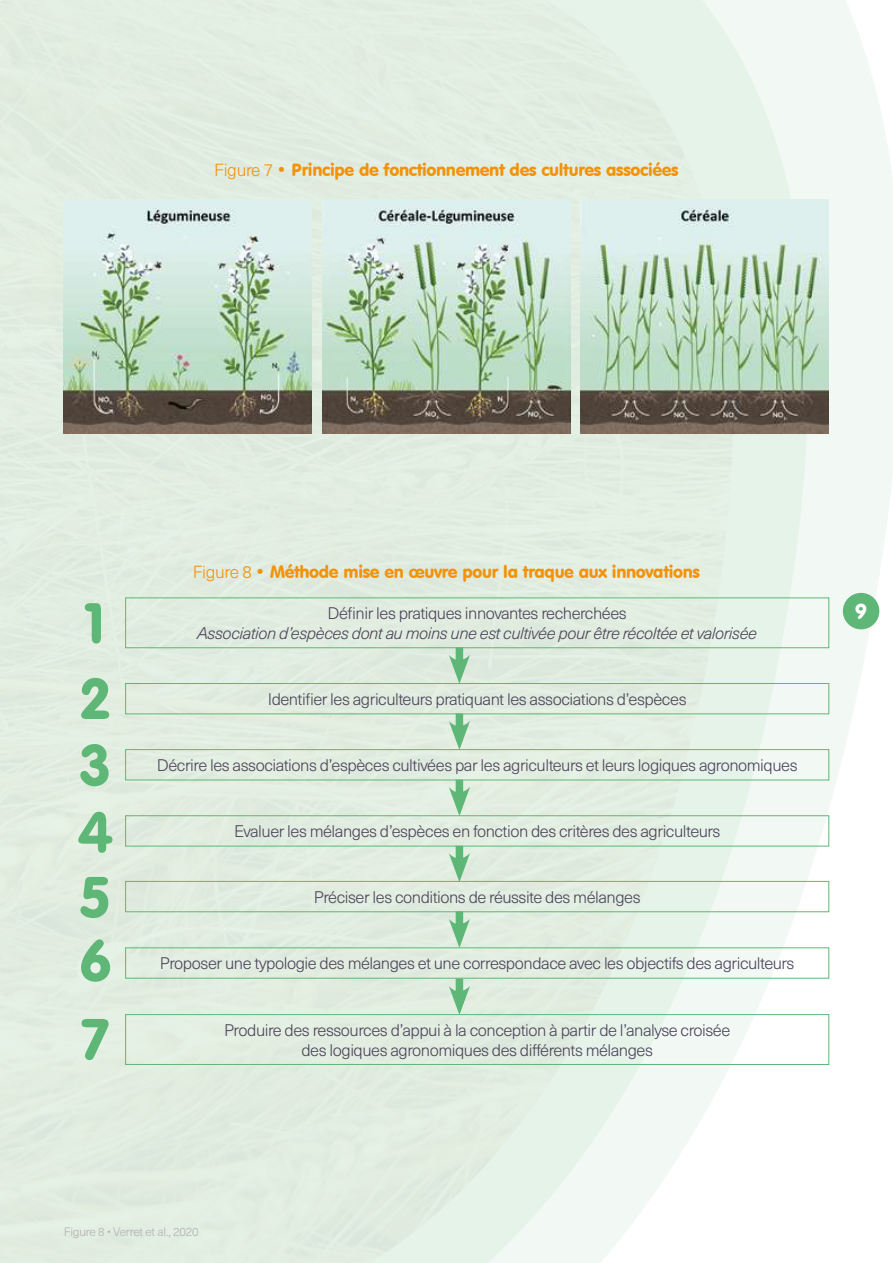
<style>
.page{position:relative;width:893px;height:1263px;background:#fff}
.page>*{position:absolute;margin:0;border:0;box-sizing:border-box;transform-origin:0 0}
.t1{font:21px "VAG Rounded BT";color:#fff}
.t2{font:17.25px "VAG Rounded BT";letter-spacing:-.02em;color:#f39207}
.t3{font:300 16.5px/19.5px "Neue Haas Unica W1 G";letter-spacing:-.03em;color:#4c435a;text-align:center}
.t4{font:italic 300 16.5px "Neue Haas Unica W1 G";letter-spacing:-.03em;color:#4c435a}
.t5{font:300 12px "Neue Haas Unica W1 G";letter-spacing:-.02em;color:#b3b2b2}
.s1{font-family:"Neue Haas Unica W1 G";font-weight:300}
</style>
<div class="page">
<svg style="left:871px;top:75px;width:22px;height:552px;fill:#f2f9f4"></svg>
<svg style="left:785px;top:0;width:86px;height:919px;fill:#f2f9f4"></svg>
<img style="left:0;top:0;width:785px;height:1263px">
<svg style="left:125px;top:597px;width:705px;height:51px;background:#ddebde"></svg>
<div style="left:456px;top:647px;width:7px;height:20px;background:#5eb776"></div>
<svg style="left:125px;top:655px;width:705px;height:60px;background:#dcebdd"></svg>
<div style="left:456px;top:713px;width:7px;height:20px;background:#5eb776"></div>
<svg style="left:125px;top:721px;width:705px;height:60px;background:#deeddf"></svg>
<div style="left:456px;top:780px;width:7px;height:19px;background:#5eb776"></div>
<svg style="left:125px;top:787px;width:705px;height:60px;background:#deeddf"></svg>
<div style="left:456px;top:846px;width:7px;height:19px;background:#5eb776"></div>
<svg style="left:125px;top:853px;width:705px;height:59px;background:#dfede0"></svg>
<div style="left:456px;top:911px;width:7px;height:20px;background:#5eb776"></div>
<svg style="left:125px;top:919px;width:705px;height:60px"></svg>
<div style="left:456px;top:978px;width:7px;height:20px;background:#5eb776"></div>
<svg style="left:125px;top:986px;width:705px;height:79px"></svg>
<svg style="left:85px;top:603px;width:16px;height:40px"></svg>
<svg style="left:81px;top:678px;width:28px;height:41px"></svg>
<svg style="left:80px;top:744px;width:29px;height:42px"></svg>
<svg style="left:78px;top:812px;width:34px;height:41px"></svg>
<svg style="left:80px;top:877px;width:28px;height:41px"></svg>
<svg style="left:81px;top:939px;width:29px;height:43px"></svg>
<svg style="left:82px;top:1019px;width:27px;height:41px"></svg>
<img style="left:64px;top:200px;width:248px;height:233px">
<img style="left:581px;top:200px;width:248px;height:233px">
<img style="left:322px;top:200px;width:248px;height:233px">
<div style="left:843px;top:593px;width:36px;height:36px;background:#5eb776;border-radius:50%"></div>
<p class="t2" style="left:214px;top:159px;width:466px"><span class="s1">Figure 7</span> • Principe de fonctionnement des cultures associées</p>
<p class="t2" style="left:193px;top:561px;width:509px"><span class="s1">Figure 8</span> • Méthode mise en œuvre pour la traque aux innovations</p>
<p class="t3" style="left:328px;top:603px;width:301px">Définir les pratiques innovantes recherchées</p>
<p class="t4" style="left:197px;top:621px;width:561px">Association d’espèces dont au moins une est cultivée pour être récoltée et valorisée</p>
<p class="t3" style="left:268px;top:688px;width:420px">Identifier les agriculteurs pratiquant les associations d’espèces</p>
<p class="t3" style="left:157px;top:755px;width:642px">Décrire les associations d’espèces cultivées par les agriculteurs et leurs logiques agronomiques</p>
<p class="t3" style="left:234px;top:821px;width:488px">Evaluer les mélanges d’espèces en fonction des critères des agriculteurs</p>
<p class="t3" style="left:314px;top:886px;width:328px">Préciser les conditions de réussite des mélanges</p>
<p class="t3" style="left:160px;top:953px;width:636px">Proposer une typologie des mélanges et une correspondace avec les objectifs des agriculteurs</p>
<p class="t3" style="left:224px;top:1020px;width:508px">Produire des ressources d’appui à la conception à partir de l’analyse croisée des logiques agronomiques des différents mélanges</p>
<p class="t1" style="left:855px;top:598px;width:13px">9</p>
<p class="t5" style="left:64px;top:1223px;width:136px">Figure 8 • Verret et al., 2020</p>
</div>
